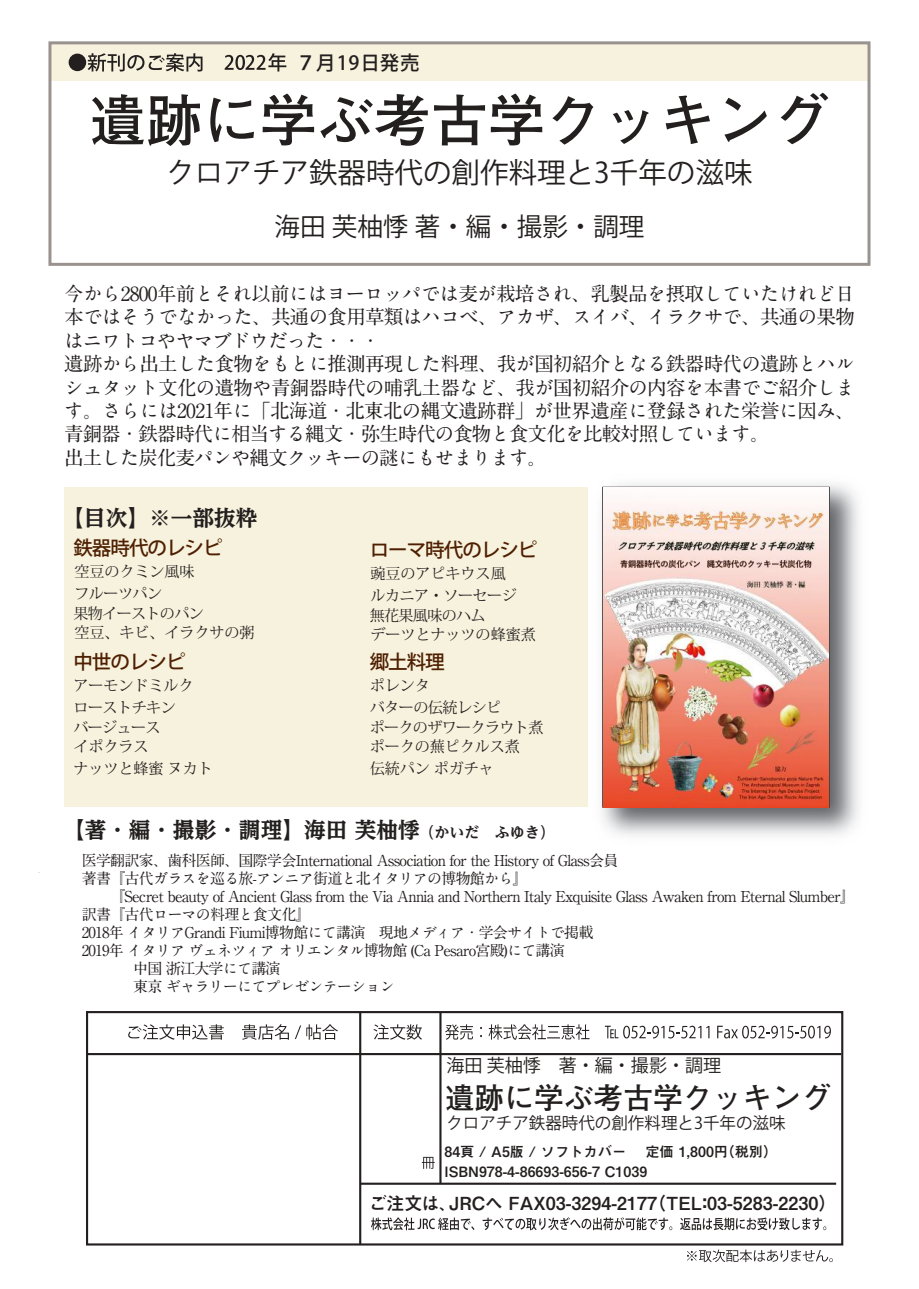
<style>
.page{position:relative;width:919px;height:1289px;background:#fff}
.page>*{position:absolute;margin:0;border:0;box-sizing:border-box;transform-origin:0 0}
.t1{font:700 57px "Futo Go B101 Pro";color:#241f1f}
.t2{font:700 29.7px "Futo Go B101 Pro";color:#241f1f}
.t3{font:28.5px "Koz Go Pro";color:#241f1f}
.t4{font:25.5px "Koz Go Pro";color:#241f1f}
.t5{font:700 expanded 21.6px "Reim Yfoz Pro";color:#241f1f}
.t6{font:700 19.5px/23.4px "A1 Mincho Std";letter-spacing:-.035em;color:#241f1f}
.t7{font:500 19.5px "Koz Go Pro";letter-spacing:-.05em;color:#4f1f01}
.t8{font:500 19.5px "Koz Go Pro";letter-spacing:.03em;color:#241f1f}
.t9{font:700 18px "Mi Go MB1 Std De";color:#241f1f}
.t10{font:18px "Koz Go Pro";color:#241f1f}
.t11{font:16.5px "Koz Go Pro";color:#241f1f}
.t12{font:700 15px/18px "A1 Mincho Std";letter-spacing:-.05em;color:#241f1f}
.t13{font:15px/21.9px "Koz Min Pr 6 N";color:#241f1f}
.t14{font:15px/19.8px "Koz Min Pr 6 N";letter-spacing:-.04em;color:#241f1f}
.t15{font:15px/21.9px "Koz Min Pr 6 N";letter-spacing:-.03em;color:#241f1f}
.t16{font:700 14.25px/19.5px "Mi Go MB1 Std De";color:#241f1f}
.s1{font-size:15px}
</style>
<div class="page">
<div style="left:64px;top:487px;width:525px;height:320px;background:#f6f2dd"></div>
<img style="left:601px;top:483px;width:258px;height:353px">
<div style="left:50px;top:43px;width:818px;height:38px;background:#f6f2dd"></div>
<div style="left:69px;top:54px;width:17px;height:17px;background:#241f1f;border-radius:50%"></div>
<svg style="left:88px;top:53px;width:114px;height:19px"></svg>
<div style="left:48px;top:41px;width:822px;height:225px;border:3px solid #99928f"></div>
<div style="left:86px;top:1011px;width:757px;height:234px;border:2px solid #241f1f"></div>
<hr style="left:86px;top:1052px;width:755px;height:3px;background:#241f1f">
<hr style="left:360px;top:1182px;width:476px;height:2px;background:#241f1f">
<hr style="left:359px;top:1012px;width:2px;height:232px;background:#241f1f">
<hr style="left:439px;top:1012px;width:2px;height:171px;background:#241f1f">
<svg style="left:128px;top:1024px;width:96px;height:15px"></svg>
<svg style="left:242px;top:1024px;width:47px;height:15px"></svg>
<svg style="left:295px;top:1024px;width:43px;height:15px"></svg>
<svg style="left:373px;top:1024px;width:49px;height:15px"></svg>
<svg style="left:445px;top:1024px;width:28px;height:15px"></svg>
<svg style="left:488px;top:1024px;width:101px;height:15px"></svg>
<svg style="left:605px;top:1025px;width:104px;height:13px"></svg>
<svg style="left:717px;top:1025px;width:113px;height:13px"></svg>
<svg style="left:371px;top:1217px;width:103px;height:13px"></svg>
<svg style="left:482px;top:1217px;width:190px;height:13px"></svg>
<svg style="left:680px;top:1217px;width:146px;height:13px"></svg>
<svg style="left:422px;top:1156px;width:12px;height:12px"></svg>
<svg style="left:687px;top:1249px;width:145px;height:12px"></svg>
<svg style="left:225px;top:53px;width:61px;height:18px"></svg>
<img style="left:603px;top:487px;width:225px;height:320px">
<h3 class="t8" style="left:296px;top:50px;width:125px">７月19日発売</h3>
<h1 class="t1" style="left:89px;top:75px;width:742px">遺跡に学ぶ考古学クッキング</h1>
<h3 class="t3" style="left:166px;top:154px;width:587px">クロアチア鉄器時代の創作料理と3千年の滋味</h3>
<h3 class="t4" style="left:274px;top:210px;width:371px">海田芙柚悸著・編・撮影・調理</h3>
<p class="t6" style="left:64px;top:279px;width:792px">今から2800年前とそれ以前にはヨーロッパでは麦が栽培され、乳製品を摂取していたけれど日本ではそうでなかった、共通の食用草類はハコベ、アカザ、スイバ、イラクサで、共通の果物はニワトコやヤマブドウだった・・・<br>遺跡から出土した食物をもとに推測再現した料理、我が国初紹介となる鉄器時代の遺跡とハルシュタット文化の遺物や青銅器時代の哺乳土器など、我が国初紹介の内容を本書でご紹介します。さらには2021年に「北海道・北東北の縄文遺跡群」が世界遺産に登録された栄誉に因み、青銅器・鉄器時代に相当する縄文・弥生時代の食物と食文化を比較対照しています。<br>出土した炭化麦パンや縄文クッキーの謎にもせまります。</p>
<h3 class="t5" style="left:62px;top:499px;width:197px">【目次】※一部抜粋</h3>
<h3 class="t7" style="left:73px;top:535px;width:151px">鉄器時代のレシピ</h3>
<h3 class="t7" style="left:369px;top:537px;width:169px">ローマ時代のレシピ</h3>
<p class="t13" style="left:74px;top:560px;width:121px">空豆のクミン風味フルーツパン</p>
<p class="t14" style="left:73px;top:603px;width:182px">果物イーストのパン<br>空豆、キビ、イラクサの粥</p>
<p class="t13" style="left:370px;top:562px;width:148px">豌豆のアピキウス風ルカニア・ソーセージ</p>
<p class="t13" style="left:369px;top:605px;width:167px;line-height:19.8px">無花果風味のハム<br>デーツとナッツの蜂蜜煮</p>
<h3 class="t7" style="left:73px;top:649px;width:114px">中世のレシピ</h3>
<h3 class="t7" style="left:369px;top:649px;width:77px">郷土料理</h3>
<p class="t13" style="left:73px;top:674px;width:121px">アーモンドミルクローストチキン</p>
<p class="t14" style="left:73px;top:717px;width:89px">バージュースイポクラス</p>
<p class="t15" style="left:369px;top:674px;width:133px">ポレンタ<br>バターの伝統レシピ</p>
<p class="t14" style="left:369px;top:717px;width:175px">ポークのザワークラウト煮ポークの蕪ピクルス煮</p>
<p class="t13" style="left:73px;top:757px;width:141px">ナッツと蜂蜜 ヌカト</p>
<p class="t13" style="left:369px;top:757px;width:126px">伝統パン ポガチャ</p>
<h3 class="t5" style="left:63px;top:812px;width:493px">【著・編・撮影・調理】海田 芙柚悸<span class="s1">（かいだ　ふゆき）</span></h3>
<p class="t12" style="left:82px;top:849px;width:774px">医学翻訳家、歯科医師、国際学会International Association for the History of Glass会員<br>著書『古代ガラスを巡る旅-アンニア街道と北イタリアの博物館から』<br>　　『Secret beauty of Ancient Glass from the Via Annia and Northern Italy Exquisite Glass Awaken from Eternal Slumber』訳書『古代ローマの料理と食文化』<br>2018年 イタリアGrandi Fiumi博物館にて講演　現地メディア・学会サイトで掲載<br>2019年 イタリア ヴェネツィア オリエンタル博物館 (Ca Pesaro宮殿)にて講演<br>　　　 中国 浙江大学にて講演<br>　　 　東京 ギャラリーにてプレゼンテーション</p>
<p class="t10" style="left:446px;top:1053px;width:276px">海田芙柚悸　著・編・撮影・調理</p>
<h2 class="t2" style="left:445px;top:1073px;width:388px">遺跡に学ぶ考古学クッキング</h2>
<p class="t11" style="left:446px;top:1112px;width:341px">クロアチア鉄器時代の創作料理と3千年の滋味</p>
<p class="t16" style="left:444px;top:1140px;width:334px">84頁 / A5版 / ソフトカバー 　定価 1,800円（税別）<br>ISBN978-4-86693-656-7 C1039</p>
<p class="t9" style="left:369px;top:1189px;width:469px">ご注文は、JRCへ FAX03-3294-2177（TEL：03-5283-2230）</p>
</div>
